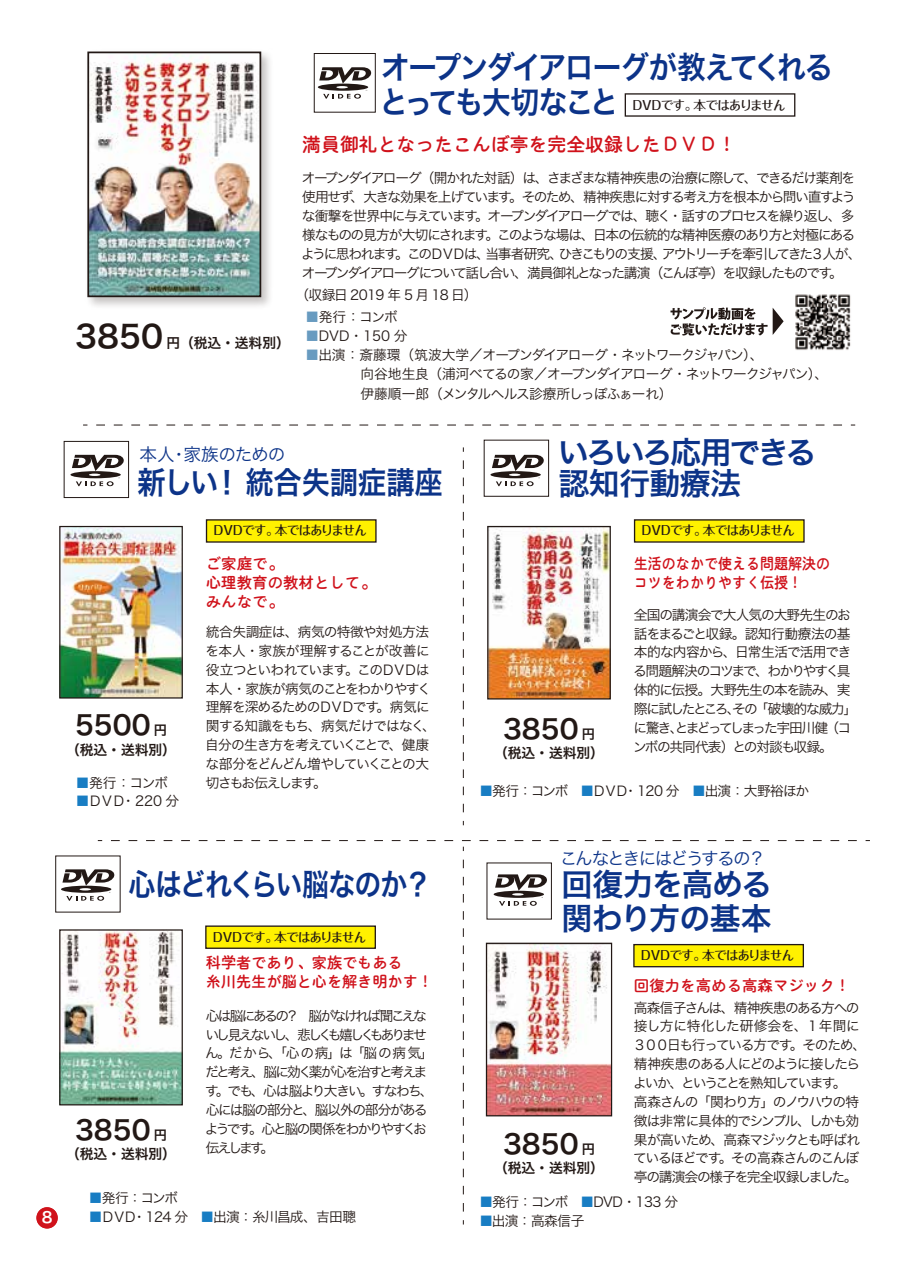
<style>
.page{position:relative;width:903px;height:1275px;background:#fff}
.page>*{position:absolute;margin:0;border:0;box-sizing:border-box;transform-origin:0 0}
.t1{font:31.32px/35.4px "Hira Kaku Pro W6";letter-spacing:-.065em;color:#0c3388;scale:.91 1}
.t2{font:30.97px/30.6px "Hira Kaku Pro W6";letter-spacing:-.06em;color:#0c3388}
.t3{font:30.97px/33.6px "Hira Kaku Pro W6";letter-spacing:-.035em;color:#0c3388}
.t4{font:30.97px "Hira Kaku Pro W6";letter-spacing:-.035em;color:#0c3388;scale:.87 1}
.t5{font:30.97px "Hira Kaku Pro W6";color:#0c3388;scale:.91 1}
.t6{font:30.8px "Hira Kaku Pro W6";color:#221815}
.t7{font:26.6px "Hira Kaku Pro W6";color:#221815}
.t8{font:18.9px "EPSON FUTO MARUGO";color:#d0121b}
.t9{font:17.68px "Hira Kaku Pro W3";letter-spacing:-.115em;color:#0c3388}
.t10{font:17.68px "Hira Kaku Pro W3";letter-spacing:-.045em;color:#0c3388}
.t11{font:15.4px/18.9px "EPSON FUTO MARUGO";color:#d0121b}
.t12{font:15.4px/18.9px "EPSON FUTO MARUGO";color:#d0121b;scale:.91 1}
.t13{font:15.22px "Hira Kaku Pro W6";color:#fff}
.t14{font:13.65px/18.9px "Hira Kaku Pro W3";letter-spacing:-.095em;color:#221815}
.t15{font:13.65px/19.1px "Hira Kaku Pro W3";letter-spacing:-.115em;color:#221815}
.t16{font:13.65px/18.9px "Hira Kaku Pro W3";letter-spacing:-.07em;color:#221815}
.t17{font:13.65px/18.9px "Hira Kaku Pro W3";letter-spacing:-.15em;color:#221815}
.t18{font:13.65px/19.1px "Hira Kaku Pro W3";letter-spacing:-.075em;color:#221815}
.t19{font:13.65px "Hira Kaku Pro W3";letter-spacing:-.065em;color:#221815}
.t20{font:13.65px "Hira Kaku Pro W6";color:#221815}
.t21{font:13.65px "Hira Kaku Pro W3";letter-spacing:-.04em;color:#221815}
.t22{font:500 12.6px "Folk Pro";letter-spacing:-.06em;color:#221815}
.s1{color:#689bc0}
.s2{font-size:13.3px}
.s3{color:#187dc3}
</style>
<div class="page">
<svg style="left:96px;top:425px;width:759px;height:1px"></svg>
<svg style="left:111px;top:840px;width:759px;height:1px"></svg>
<svg style="left:463px;top:460px;width:1px;height:365px"></svg>
<svg style="left:463px;top:860px;width:1px;height:364px"></svg>
<img style="left:795px;top:294px;width:56px;height:56px">
<svg style="left:670px;top:307px;width:97px;height:29px"></svg>
<svg style="left:773px;top:308px;width:11px;height:27px"></svg>
<svg style="left:318px;top:67px;width:54px;height:32px"></svg>
<div style="left:314px;top:53px;width:62px;height:60px;border:1px solid #221815"></div>
<img style="left:87px;top:51px;width:183px;height:255px">
<img style="left:90px;top:55px;width:168px;height:239px">
<div style="left:87px;top:52px;width:174px;height:245px;border:2px solid #221815"></div>
<img style="left:61px;top:931px;width:120px;height:172px">
<div style="left:59px;top:929px;width:124px;height:176px;border:1px solid #221815"></div>
<img style="left:488px;top:945px;width:122px;height:169px">
<div style="left:486px;top:943px;width:126px;height:173px;border:1px solid #221815"></div>
<svg style="left:61px;top:869px;width:54px;height:32px"></svg>
<div style="left:36px;top:1207px;width:22px;height:21px;background:#d0121b;border-radius:50%"></div>
<img style="left:61px;top:528px;width:120px;height:169px">
<div style="left:59px;top:526px;width:124px;height:173px;border:1px solid #221815"></div>
<img style="left:489px;top:528px;width:120px;height:169px">
<div style="left:487px;top:526px;width:124px;height:173px;border:1px solid #221815"></div>
<svg style="left:490px;top:455px;width:54px;height:31px"></svg>
<svg style="left:70px;top:455px;width:54px;height:31px"></svg>
<div style="left:206px;top:519px;width:171px;height:24px;background:#fff100;border:1px solid #221815"></div>
<div style="left:64px;top:441px;width:65px;height:57px;border:1px solid #221815"></div>
<div style="left:484px;top:440px;width:65px;height:57px;border:1px solid #221815"></div>
<svg style="left:494px;top:874px;width:53px;height:32px"></svg>
<div style="left:634px;top:519px;width:171px;height:24px;background:#fff100;border:1px solid #221815"></div>
<div style="left:205px;top:925px;width:171px;height:24px;background:#fff100;border:1px solid #221815"></div>
<div style="left:633px;top:944px;width:171px;height:23px;background:#fff100;border:1px solid #221815"></div>
<p class="t13" style="left:42px;top:1203px;width:12px">8<sub>4</sub></p>
<h1 class="t1" style="left:379px;top:48px;width:500px">オープンダイアローグが教えてくれるとっても大切なこと</h1>
<h3 class="t8" style="left:302px;top:135px;width:435px">満員御礼となったこんぼ亭を完全収録したＤＶＤ！</h3>
<p class="t22" style="left:633px;top:94px;width:155px">DVDです。本ではありません</p>
<h3 class="t6" style="left:75px;top:309px;width:89px">3850</h3>
<p class="t20" style="left:166px;top:331px;width:125px">円（税込・送料別）</p>
<p class="t15" style="left:301px;top:167px;width:562px">オープンダイアローグ（開かれた対話）は、さまざまな精神疾患の治療に際して、できるだけ薬剤を使用せず、大きな効果を上げています。そのため、精神疾患に対する考え方を根本から問い直すような衝撃を世界中に与えています。オープンダイアローグでは、聴く・話すのプロセスを繰り返し、多様なものの見方が大切にされます。このような場は、日本の伝統的な精神医療のあり方と対極にあるように思われます。このＤＶＤは、当事者研究、ひきこもりの支援、アウトリーチを牽引してきた３人が、オープンダイアローグについて話し合い、満員御礼となった講演（こんぼ亭）を収録したものです。</p>
<p class="t21" style="left:295px;top:283px;width:183px">（収録日 2019 年 5 月 18 日）</p>
<p class="t14" style="left:305px;top:306px;width:94px"><span class="s1">■</span>発行：コンボ</p>
<p class="t14" style="left:305px;top:326px;width:104px"><span class="s1">■</span>DVD・150 分</p>
<p class="t18" style="left:360px;top:345px;width:469px;text-indent:-55px"><span class="s1">■</span>出演：斎藤環（筑波大学／オープンダイアローグ・ネットワークジャパン）、<br>向谷地生良（浦河べてるの家／オープンダイアローグ・ネットワークジャパン）、伊藤順一郎（メンタルヘルス診療所しっぽふぁーれ）</p>
<p class="t10" style="left:139px;top:438px;width:147px">本人・家族のための</p>
<h2 class="t5" style="left:138px;top:454px;width:337px">新しい！ 統合失調症講座</h2>
<p class="t22" style="left:214px;top:520px;width:155px">DVDです。本ではありません</p>
<h3 class="t7" style="left:75px;top:701px;width:94px">5500 <span class="s2">円</span></h3>
<p class="t20" style="left:66px;top:737px;width:111px">（税込・送料別）</p>
<p class="t14" style="left:76px;top:772px;width:107px"><span class="s3">■</span>発行：コンボ　</p>
<p class="t14" style="left:76px;top:791px;width:119px"><span class="s3">■</span>ＤＶＤ・220 分　</p>
<p class="t11" style="left:206px;top:554px;width:172px">ご家庭で。<br>心理教育の教材として。みんなで。</p>
<p class="t16" style="left:205px;top:621px;width:232px">統合失調症は、病気の特徴や対処方法を本人・家族が理解することが改善に役立つといわれています。このＤＶＤは本人・家族が病気のことをわかりやすく理解を深めるためのＤＶＤです。病気に関する知識をもち、病気だけではなく、自分の生き方を考えていくことで、健康な部分をどんどん増やしていくことの大切さもお伝えします。</p>
<h2 class="t4" style="left:129px;top:856px;width:349px">心はどれくらい脳なのか？</h2>
<p class="t22" style="left:213px;top:926px;width:155px">DVDです。本ではありません</p>
<h3 class="t7" style="left:75px;top:1106px;width:94px">3850 <span class="s2">円</span></h3>
<p class="t20" style="left:66px;top:1142px;width:111px">（税込・送料別）</p>
<p class="t11" style="left:206px;top:953px;width:229px">科学者であり、家族でもある<br>糸川先生が脳と心を解き明かす！</p>
<p class="t17" style="left:205px;top:1005px;width:230px">心は脳にあるの？　脳がなければ聞こえないし見えないし、悲しくも嬉しくもありません。だから、「心の病」は「脳の病気」だと考え、脳に効く薬が心を治すと考えます。でも、心は脳より大きい。すなわち、心には脳の部分と、脳以外の部分があるようです。心と脳の関係をわかりやすくお伝えします。</p>
<p class="t14" style="left:89px;top:1187px;width:103px"><span class="s3">■</span>発行：コンボ　</p>
<p class="t19" style="left:89px;top:1204px;width:269px"><span class="s3">■</span>ＤＶＤ・124 分<span class="s3">　■</span>出演：糸川昌成、吉田聰</p>
<h2 class="t2" style="left:558px;top:436px;width:260px">いろいろ応用できる認知行動療法</h2>
<p class="t22" style="left:642px;top:520px;width:155px">DVDです。本ではありません</p>
<p class="t12" style="left:634px;top:554px;width:217px">生活のなかで使える問題解決のコツをわかりやすく伝授！</p>
<p class="t14" style="left:633px;top:604px;width:226px">全国の講演会で大人気の大野先生のお話をまるごと収録。認知行動療法の基本的な内容から、日常生活で活用できる問題解決のコツまで、わかりやすく具体的に伝授。大野先生の本を読み、実際に試したところ、その「破壊的な威力」に驚き、とまどってしまった宇田川健（コンボの共同代表）との対談も収録。</p>
<h3 class="t7" style="left:503px;top:705px;width:94px">3850 <span class="s2">円</span></h3>
<p class="t20" style="left:494px;top:740px;width:111px">（税込・送料別）</p>
<p class="t19" style="left:479px;top:779px;width:331px"><span class="s3">■</span>発行：コンボ　<span class="s3">■</span>ＤＶＤ・120 分<span class="s3">　■</span>出演：大野裕ほか</p>
<p class="t9" style="left:560px;top:843px;width:208px">こんなときにはどうするの？</p>
<h2 class="t3" style="left:561px;top:867px;width:212px">回復力を高める関わり方の基本</h2>
<p class="t22" style="left:641px;top:945px;width:155px">DVDです。本ではありません</p>
<p class="t11" style="left:634px;top:976px;width:218px">回復力を高める高森マジック！</p>
<p class="t14" style="left:633px;top:997px;width:235px">高森信子さんは、精神疾患のある方への接し方に特化した研修会を、１年間に<br>３００日も行っている方です。そのため、精神疾患のある人にどのように接したらよいか、ということを熟知しています。　高森さんの「関わり方」のノウハウの特徴は非常に具体的でシンプル、しかも効果が高いため、高森マジックとも呼ばれているほどです。その高森さんのこんぼ亭の講演会の様子を完全収録しました。</p>
<h3 class="t7" style="left:503px;top:1120px;width:94px">3850 <span class="s2">円</span></h3>
<p class="t20" style="left:494px;top:1155px;width:111px">（税込・送料別）</p>
<p class="t21" style="left:479px;top:1190px;width:200px"><span class="s3">■</span>発行：コンボ　<span class="s3">■</span>DVD・133 分</p>
<p class="t14" style="left:479px;top:1211px;width:107px"><span class="s3">■</span>出演：高森信子</p>
</div>
